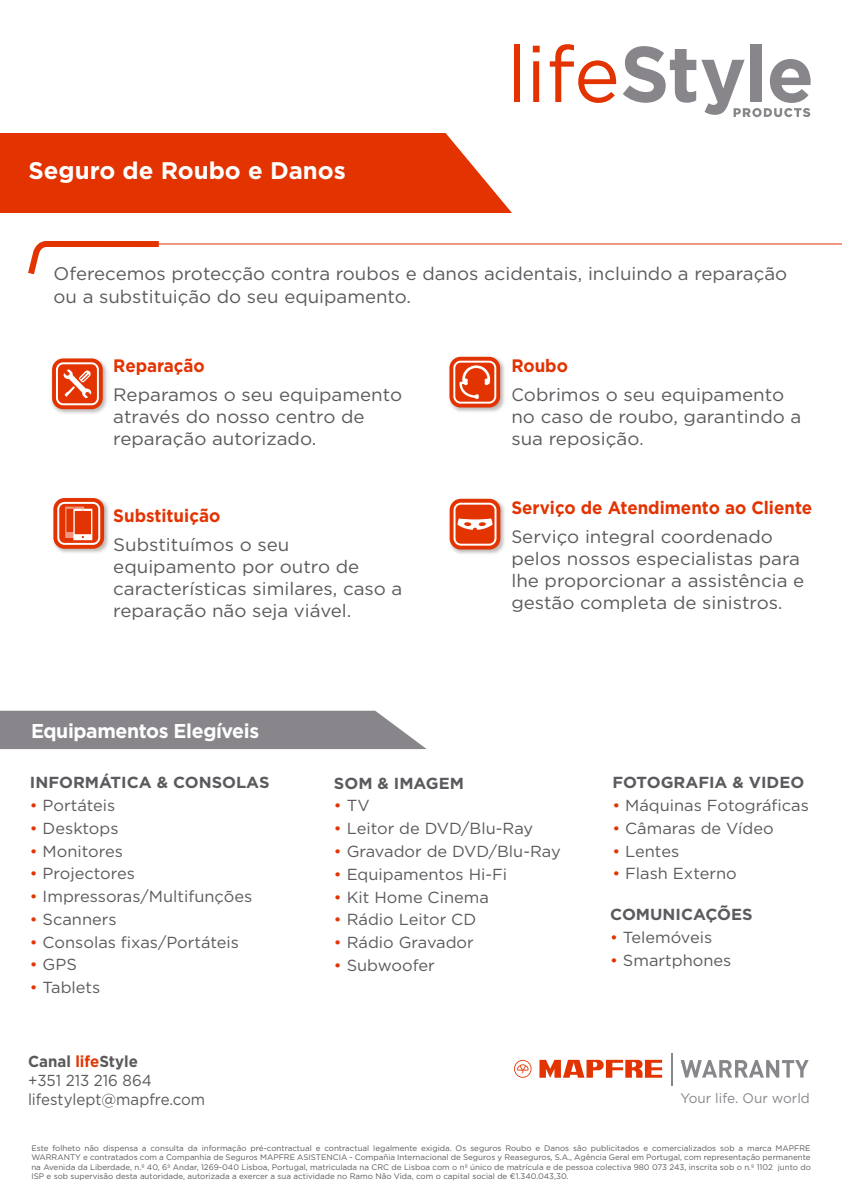
<style>
.page{position:relative;width:842px;height:1191px;background:#fff}
.page>*{position:absolute;margin:0;border:0;box-sizing:border-box;transform-origin:0 0}
.t1{font:700 24px "Gotham";color:#fff}
.t2{font:700 20px "Gotham";letter-spacing:-.02em;color:#fff}
.t3{font:18.2px/22.8px "Gotham";color:#5b5b5f}
.t4{font:18px/22px "Gotham";color:#5b5b5f;scale:.94 1}
.t5{font:18px/22px "Gotham";color:#5b5b5f;scale:1.04 1}
.t6{font:700 18px "Gotham";color:#e23301;scale:.94 1}
.t7{font:16px "Gotham";color:#5b5b5f}
.t8{font:700 16px "Gotham";color:#5b5b5f}
.t9{font:15.8px/19px "Gotham";color:#5a5a5b;scale:.95 1}
.t10{font:13.8px "Gotham";color:#89868b}
.t11{font:8px/9.6px "Gotham";color:#5a5a5b;text-align:justify}
.s1{color:#e13503}
.s2{font-weight:700}
.s3{font-weight:700;color:#e23605}
</style>
<div class="page">
<div style="left:0;top:134px;width:539px;height:79px;background:#e23301"></div>
<svg style="left:441px;top:133px;width:401px;height:112px"></svg>
<div style="left:514px;top:45px;width:6px;height:57px;background:#e23301"></div>
<svg style="left:533px;top:46px;width:7px;height:56px"></svg>
<svg style="left:550px;top:44px;width:66px;height:59px"></svg>
<div style="left:750px;top:45px;width:12px;height:57px;background:#89868b"></div>
<svg style="left:623px;top:46px;width:187px;height:71px"></svg>
<svg style="left:28px;top:241px;width:137px;height:34px"></svg>
<hr style="left:156px;top:243px;width:686px;height:1px;background:#e23301">
<img style="left:51px;top:358px;width:57px;height:56px">
<div style="left:52px;top:358px;width:51px;height:51px;background:#e23301;border-radius:11px"></div>
<svg style="left:56px;top:362px;width:43px;height:43px"></svg>
<img style="left:449px;top:356px;width:56px;height:56px">
<svg style="left:449px;top:357px;width:51px;height:50px"></svg>
<svg style="left:453px;top:361px;width:43px;height:42px"></svg>
<img style="left:53px;top:498px;width:56px;height:55px">
<svg style="left:53px;top:498px;width:51px;height:51px"></svg>
<svg style="left:57px;top:502px;width:43px;height:43px"></svg>
<img style="left:449px;top:498px;width:56px;height:56px">
<svg style="left:450px;top:499px;width:50px;height:50px"></svg>
<svg style="left:453px;top:503px;width:43px;height:42px"></svg>
<svg style="left:0;top:710px;width:427px;height:39px;background:#928f94"></svg>
<hr style="left:671px;top:1053px;width:2px;height:32px;background:#89868b">
<svg style="left:539px;top:1059px;width:123px;height:18px"></svg>
<svg style="left:514px;top:1060px;width:17px;height:17px"></svg>
<svg style="left:681px;top:1060px;width:127px;height:17px"></svg>
<h1 class="t1" style="left:29px;top:154px;width:319px">Seguro de Roubo e Danos</h1>
<h3 class="t3" style="left:54px;top:262px;width:735px">Oferecemos protecção contra roubos e danos acidentais, incluindo a reparação ou a substituição do seu equipamento.</h3>
<h3 class="t6" style="left:113px;top:354px;width:99px">Reparação</h3>
<h3 class="t5" style="left:113px;top:383px;width:279px">Reparamos o seu equipamento através do nosso centro de reparação autorizado.</h3>
<h3 class="t6" style="left:113px;top:504px;width:115px">Substituição</h3>
<h3 class="t5" style="left:113px;top:533px;width:280px">Substituímos o seu equipamento por outro de características similares, caso a reparação não seja viável.</h3>
<h3 class="t6" style="left:511px;top:354px;width:62px">Roubo</h3>
<h3 class="t4" style="left:511px;top:383px;width:310px">Cobrimos o seu equipamento no caso de roubo, garantindo a sua reposição.</h3>
<h3 class="t6" style="left:511px;top:496px;width:321px">Serviço de Atendimento ao Cliente</h3>
<h3 class="t4" style="left:511px;top:525px;width:313px">Serviço integral coordenado pelos nossos especialistas para lhe proporcionar a assistência e gestão completa de sinistros.</h3>
<h2 class="t2" style="left:31px;top:717px;width:230px">Equipamentos Elegíveis</h2>
<h3 class="t8" style="left:30px;top:772px;width:241px">INFORMÁTICA &amp; CONSOLAS</h3>
<h3 class="t7" style="left:30px;top:795px;width:87px"><span class="s1">•</span> Portáteis</h3>
<h3 class="t7" style="left:30px;top:818px;width:90px"><span class="s1">•</span> Desktops</h3>
<h3 class="t7" style="left:30px;top:840px;width:95px"><span class="s1">•</span> Monitores</h3>
<h3 class="t7" style="left:30px;top:863px;width:107px"><span class="s1">•</span> Projectores</h3>
<h3 class="t7" style="left:30px;top:886px;width:224px"><span class="s1">•</span> Impressoras/Multifunções</h3>
<h3 class="t7" style="left:30px;top:909px;width:88px"><span class="s1">•</span> Scanners</h3>
<h3 class="t7" style="left:30px;top:931px;width:211px"><span class="s1">•</span> Consolas fixas/Portáteis</h3>
<h3 class="t7" style="left:30px;top:954px;width:49px"><span class="s1">•</span> GPS</h3>
<h3 class="t7" style="left:30px;top:977px;width:72px"><span class="s1">•</span> Tablets</h3>
<h3 class="t9" style="left:28px;top:1051px;width:188px"><span class="s2">Canal</span> <span class="s3">life</span><span class="s2">Style<br></span>+351 213 216 864 lifestylept@mapfre.com</h3>
<h3 class="t8" style="left:334px;top:772px;width:131px">SOM &amp; IMAGEM</h3>
<h3 class="t7" style="left:334px;top:795px;width:37px"><span class="s1">•</span> TV</h3>
<h3 class="t7" style="left:334px;top:818px;width:201px"><span class="s1">•</span> Leitor de DVD/Blu-Ray</h3>
<h3 class="t7" style="left:334px;top:841px;width:228px"><span class="s1">•</span> Gravador de DVD/Blu-Ray</h3>
<h3 class="t7" style="left:334px;top:864px;width:175px"><span class="s1">•</span> Equipamentos Hi-Fi</h3>
<h3 class="t7" style="left:334px;top:886px;width:156px"><span class="s1">•</span> Kit Home Cinema</h3>
<h3 class="t7" style="left:334px;top:909px;width:144px"><span class="s1">•</span> Rádio Leitor CD</h3>
<h3 class="t7" style="left:334px;top:932px;width:141px"><span class="s1">•</span> Rádio Gravador</h3>
<h3 class="t7" style="left:334px;top:955px;width:102px"><span class="s1">•</span> Subwoofer</h3>
<h3 class="t8" style="left:612px;top:772px;width:193px">FOTOGRAFIA &amp; VIDEO</h3>
<h3 class="t7" style="left:612px;top:795px;width:198px"><span class="s1">•</span> Máquinas Fotográficas</h3>
<h3 class="t7" style="left:612px;top:818px;width:163px"><span class="s1">•</span> Câmaras de Vídeo</h3>
<h3 class="t7" style="left:612px;top:840px;width:68px"><span class="s1">•</span> Lentes</h3>
<h3 class="t7" style="left:612px;top:863px;width:126px"><span class="s1">•</span> Flash Externo</h3>
<h3 class="t8" style="left:610px;top:904px;width:144px">COMUNICAÇÕES</h3>
<h3 class="t7" style="left:610px;top:927px;width:104px"><span class="s1">•</span> Telemóveis</h3>
<h3 class="t7" style="left:610px;top:949px;width:123px"><span class="s1">•</span> Smartphones</h3>
<h3 class="t10" style="left:680px;top:1089px;width:131px">Your life. Our world</h3>
<p class="t11" style="left:31px;top:1142px;width:781px">Este folheto não dispensa a consulta da informação pré-contractual e contractual legalmente exigida. Os seguros Roubo e Danos são publicitados e comercializados sob a marca MAPFRE WARRANTY e contratados com a Companhia de Seguros MAPFRE ASISTENCIA - Compañia Internacional de Seguros y Reaseguros, S.A., Agência Geral em Portugal, com representação permanente na Avenida da Liberdade, n.º 40, 6º Andar, 1269-040 Lisboa, Portugal, matriculada na CRC de Lisboa com o nº único de matrícula e de pessoa colectiva 980 073 243, inscrita sob o n.º 1102 junto do ISP e sob supervisão desta autoridade, autorizada a exercer a sua actividade no Ramo Não Vida, com o capital social de €1.340.043,30.</p>
</div>
